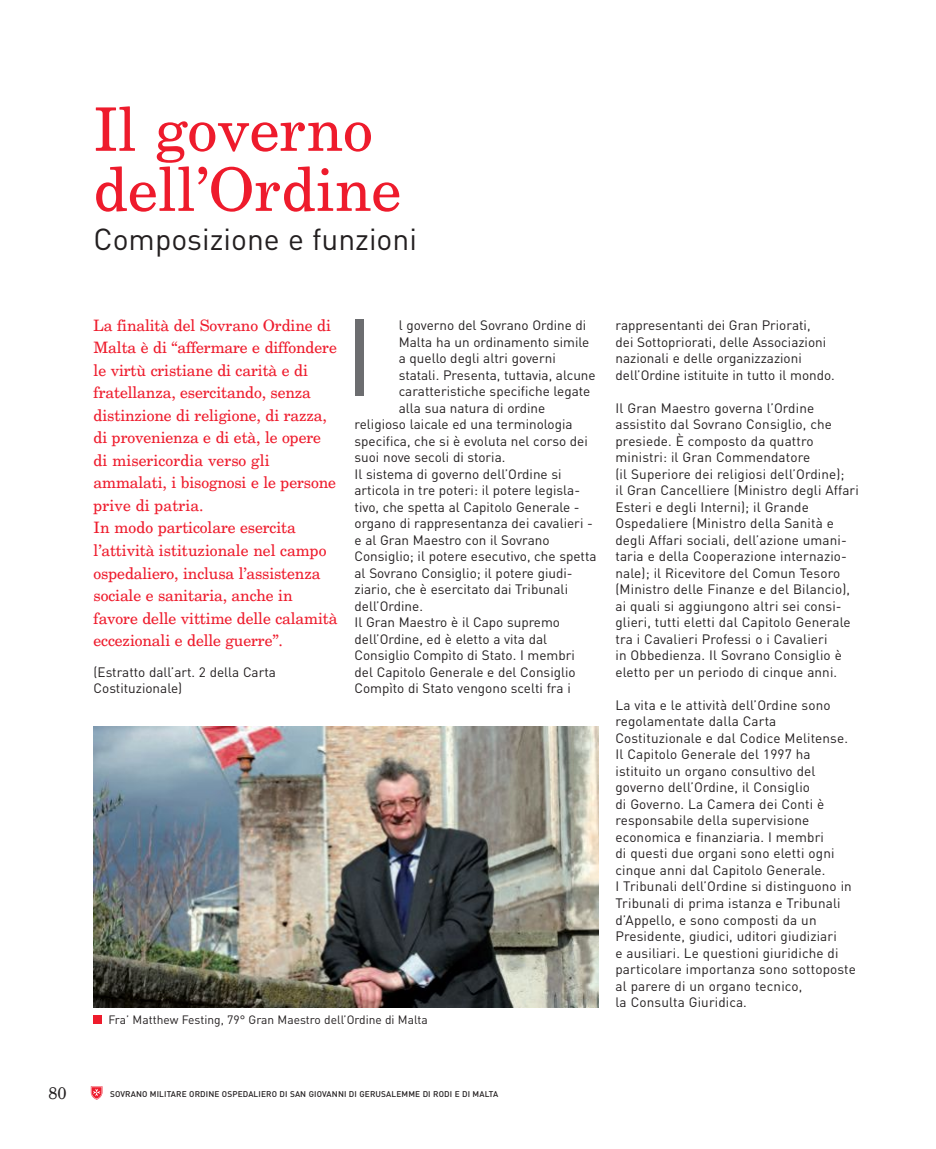
<style>
.page{position:relative;width:936px;height:1149px;background:#fff}
.page>*{position:absolute;margin:0;border:0;box-sizing:border-box;transform-origin:0 0}
.t1{font:108px "DIN";color:#6c6d70}
.t2{font:60px/60px "New Century Schlbk";color:#ee1b2c}
.t3{font:30px "DIN";color:#231f20}
.t4{font:16.5px "New Century Schlbk";color:#231f20}
.t5{font:15.75px/22.5px "New Century Schlbk";letter-spacing:-.01em;color:#ee1b2c}
.t6{font:13.5px/16.5px "DIN";color:#231f20}
.t7{font:12px "DIN";color:#231f20}
.t8{font:500 8.25px "DIN";letter-spacing:.015em;color:#231f20}
</style>
<div class="page">
<svg style="left:91px;top:1086px;width:11px;height:13px"></svg>
<img style="left:94px;top:726px;width:504px;height:280px">
<div style="left:94px;top:1014px;width:8px;height:9px;background:#ee1b2c"></div>
<h2 class="t2" style="left:94px;top:99px;width:309px">Il governo dell’Ordine</h2>
<h3 class="t3" style="left:94px;top:222px;width:325px">Composizione e funzioni</h3>
<p class="t5" style="left:94px;top:314px;width:245px">La finalità del Sovrano Ordine di<br>Malta è di “affermare e diffondere le virtù cristiane di carità e di fratellanza, esercitando, senza distinzione di religione, di razza, di provenienza e di età, le opere di misericordia verso gli ammalati, i bisognosi e le persone prive di patria.<br>In modo particolare esercita l’attività istituzionale nel campo ospedaliero, inclusa l’assistenza sociale e sanitaria, anche in favore delle vittime delle calamità eccezionali e delle guerre”.</p>
<p class="t6" style="left:94px;top:663px;width:184px">(Estratto dall’art. 2 della Carta<br>Costituzionale)</p>
<h1 class="t1" style="left:344px;top:296px;width:32px">I</h1>
<p class="t6" style="left:399px;top:317px;width:189px">l governo del Sovrano Ordine di</p>
<p class="t6" style="left:399px;top:333px;width:192px">Malta ha un ordinamento simile</p>
<p class="t6" style="left:399px;top:350px;width:158px">a quello degli altri governi</p>
<p class="t6" style="left:399px;top:366px;width:198px">statali. Presenta, tuttavia, alcune</p>
<p class="t6" style="left:399px;top:383px;width:193px">caratteristiche specifiche legate</p>
<p class="t6" style="left:399px;top:399px;width:148px">alla sua natura di ordine</p>
<p class="t6" style="left:354px;top:416px;width:219px">religioso laicale ed una terminologia</p>
<p class="t6" style="left:354px;top:432px;width:235px">specifica, che si è evoluta nel corso dei</p>
<p class="t6" style="left:354px;top:449px;width:152px">suoi nove secoli di storia.</p>
<p class="t6" style="left:354px;top:465px;width:208px">Il sistema di governo dell’Ordine si</p>
<p class="t6" style="left:354px;top:482px;width:227px">articola in tre poteri: il potere legisla-</p>
<p class="t6" style="left:354px;top:498px;width:227px">tivo, che spetta al Capitolo Generale -</p>
<p class="t6" style="left:354px;top:515px;width:240px">organo di rappresentanza dei cavalieri -</p>
<p class="t6" style="left:354px;top:531px;width:197px">e al Gran Maestro con il Sovrano</p>
<p class="t6" style="left:354px;top:548px;width:243px">Consiglio; il potere esecutivo, che spetta</p>
<p class="t6" style="left:354px;top:564px;width:219px">al Sovrano Consiglio; il potere giudi-</p>
<p class="t6" style="left:354px;top:581px;width:215px">ziario, che è esercitato dai Tribunali</p>
<p class="t6" style="left:354px;top:597px;width:70px">dell’Ordine.</p>
<p class="t6" style="left:354px;top:614px;width:207px">Il Gran Maestro è il Capo supremo</p>
<p class="t6" style="left:354px;top:630px;width:194px">dell’Ordine, ed è eletto a vita dal</p>
<p class="t6" style="left:354px;top:647px;width:222px">Consiglio Compìto di Stato. I membri</p>
<p class="t6" style="left:354px;top:663px;width:223px">del Capitolo Generale e del Consiglio</p>
<p class="t6" style="left:354px;top:680px;width:218px">Compìto di Stato vengono scelti fra i</p>
<p class="t6" style="left:615px;top:317px;width:221px">rappresentanti dei Gran Priorati,<br>dei Sottopriorati, delle Associazioni nazionali e delle organizzazioni dell’Ordine istituite in tutto il mondo.</p>
<p class="t6" style="left:615px;top:399px;width:245px">Il Gran Maestro governa l’Ordine assistito dal Sovrano Consiglio, che presiede. È composto da quattro ministri: il Gran Commendatore<br>(il Superiore dei religiosi dell’Ordine);<br>il Gran Cancelliere (Ministro degli Affari Esteri e degli Interni); il Grande Ospedaliere (Ministro della Sanità e degli Affari sociali, dell’azione umani&shy;taria e della Cooperazione internazio&shy;nale); il Ricevitore del Comun Tesoro (Ministro delle Finanze e del Bilancio), ai quali si aggiungono altri sei consi&shy;glieri, tutti eletti dal Capitolo Generale tra i Cavalieri Professi o i Cavalieri<br>in Obbedienza. Il Sovrano Consiglio è eletto per un periodo di cinque anni.</p>
<p class="t6" style="left:615px;top:696px;width:242px">La vita e le attività dell’Ordine sono regolamentate dalla Carta Costituzionale e dal Codice Melitense.<br>Il Capitolo Generale del 1997 ha istituito un organo consultivo del governo dell’Ordine, il Consiglio<br>di Governo. La Camera dei Conti è responsabile della supervisione economica e finanziaria. I membri<br>di questi due organi sono eletti ogni cinque anni dal Capitolo Generale.<br>I Tribunali dell’Ordine si distinguono in Tribunali di prima istanza e Tribunali d’Appello, e sono composti da un Presidente, giudici, uditori giudiziari<br>e ausiliari. Le questioni giuridiche di particolare importanza sono sottoposte al parere di un organo tecnico,<br>la Consulta Giuridica.</p>
<p class="t7" style="left:108px;top:1012px;width:321px">Fra’ Matthew Festing, 79° Gran Maestro dell’Ordine di Malta</p>
<p class="t4" style="left:48px;top:1082px;width:20px">80</p>
<p class="t8" style="left:110px;top:1088px;width:390px">SOVRANO MILITARE ORDINE OSPEDALIERO DI SAN GIOVANNI DI GERUSALEMME DI RODI E DI MALTA</p>
</div>
